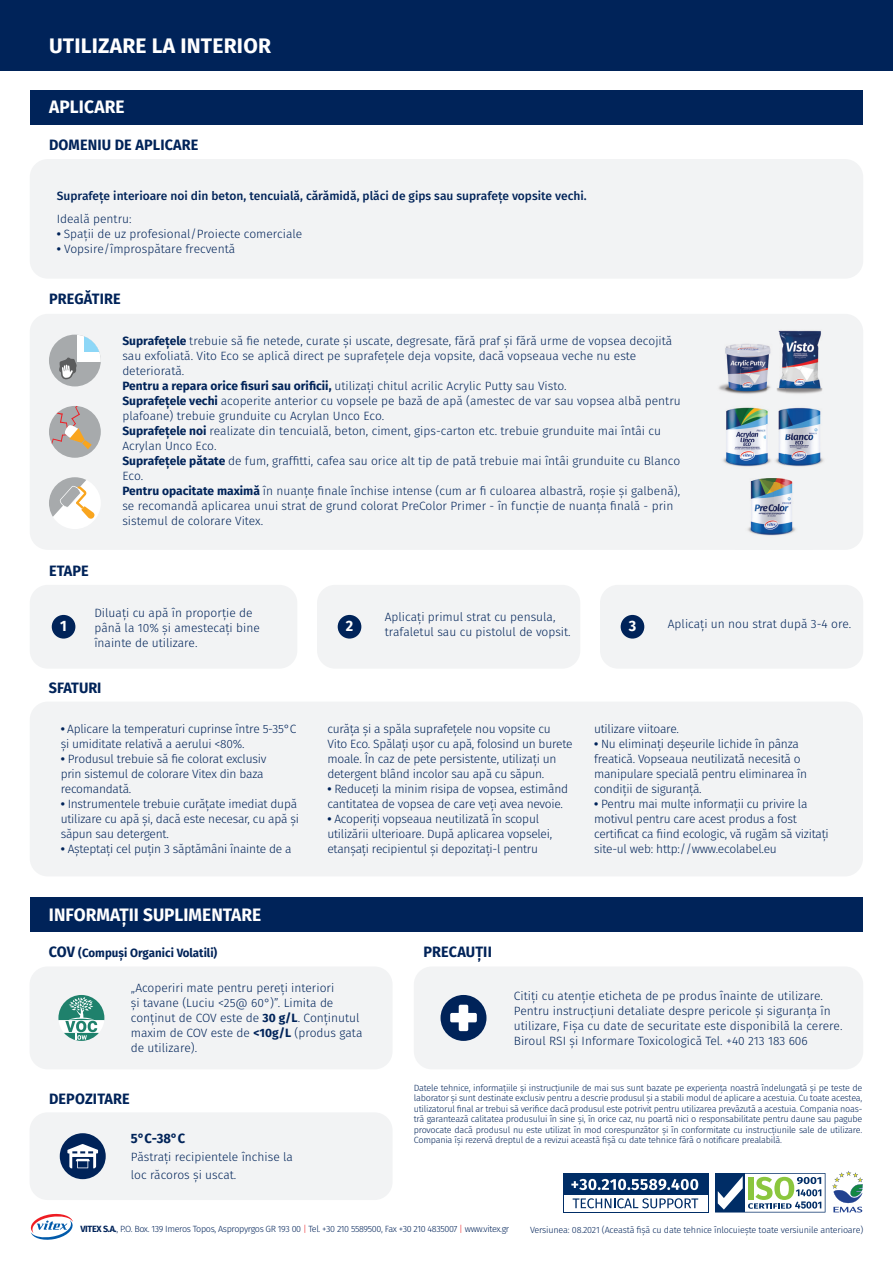
<style>
.page{position:relative;width:893px;height:1263px;background:#fff}
.page>*{position:absolute;margin:0;border:0;box-sizing:border-box;transform-origin:0 0}
.t1{font:700 21px "Fira Sans";letter-spacing:.01em;color:#fff}
.t2{font:700 18px "Fira Sans";color:#fff;scale:.96 1}
.t3{font:700 15px "Fira Sans";letter-spacing:.01em;color:#002359;scale:.96 1}
.t4{font:700 15px "Fira Sans";color:#fff;scale:.96 1}
.t5{font:700 13.5px "Fira Sans";color:#002359;scale:.96 1}
.t6{font:300 12px/15px "Fira Sans";letter-spacing:-.01em;color:#002359}
.t7{font:500 12px "Fira Sans";color:#002359}
.t8{font:700 12px "Fira Sans";color:#002359;scale:.96 1}
.t9{font:300 9px/10.5px "Fira Sans";letter-spacing:-.025em;color:#002359;text-align:justify}
.s1{font-weight:700}
.s2{font-size:15px}
.s3{color:#ee1d23}
</style>
<div class="page">
<div style="left:30px;top:90px;width:833px;height:34px;background:#002359"></div>
<div style="left:30px;top:898px;width:833px;height:34px;background:#002359"></div>
<div style="left:30px;top:966px;width:363px;height:103px;background:#f2f3f4;border-radius:18px"></div>
<div style="left:414px;top:966px;width:449px;height:103px;background:#f2f3f4;border-radius:18px"></div>
<svg style="left:58px;top:995px;width:46px;height:46px"></svg>
<div style="left:30px;top:1112px;width:363px;height:88px;background:#f2f3f4;border-radius:18px"></div>
<div style="left:30px;top:159px;width:833px;height:120px;background:#f2f3f4;border-radius:18px"></div>
<div style="left:30px;top:314px;width:833px;height:236px;background:#f2f3f4;border-radius:18px"></div>
<div style="left:30px;top:702px;width:833px;height:174px;background:#f2f3f4;border-radius:18px"></div>
<div style="left:30px;top:585px;width:267px;height:84px;background:#f2f3f4;border-radius:18px"></div>
<div style="left:317px;top:585px;width:263px;height:84px;background:#f2f3f4;border-radius:18px"></div>
<div style="left:600px;top:585px;width:263px;height:84px;background:#f2f3f4;border-radius:18px"></div>
<div style="left:60px;top:1133px;width:46px;height:46px;background:#002359;border-radius:50%"></div>
<svg style="left:67px;top:1144px;width:31px;height:24px"></svg>
<div style="left:441px;top:995px;width:45px;height:46px;background:#002359;border-radius:50%"></div>
<svg style="left:450px;top:1005px;width:27px;height:26px"></svg>
<div style="left:52px;top:615px;width:23px;height:24px;background:#002359;border-radius:50%"></div>
<div style="left:338px;top:615px;width:23px;height:24px;background:#002359;border-radius:50%"></div>
<div style="left:621px;top:615px;width:23px;height:24px;background:#002359;border-radius:50%"></div>
<div style="left:0;top:0;width:893px;height:70px;background:#002359"></div>
<svg style="left:49px;top:477px;width:51px;height:52px"></svg>
<div style="left:49px;top:335px;width:52px;height:51px;background:#a7aaac;border-radius:26px"></div>
<div style="left:77px;top:335px;width:24px;height:26px;background:#fff"></div>
<svg style="left:85px;top:335px;width:16px;height:17px"></svg>
<svg style="left:59px;top:357px;width:18px;height:23px"></svg>
<div style="left:49px;top:406px;width:52px;height:52px;background:#a7aaac;border-radius:26px"></div>
<svg style="left:50px;top:406px;width:42px;height:43px"></svg>
<img style="left:723px;top:388px;width:101px;height:79px">
<img style="left:747px;top:478px;width:49px;height:58px">
<img style="left:725px;top:344px;width:46px;height:24px">
<img style="left:718px;top:368px;width:22px;height:35px">
<img style="left:740px;top:368px;width:31px;height:20px">
<img style="left:778px;top:330px;width:43px;height:29px">
<img style="left:786px;top:359px;width:38px;height:37px">
<img style="left:778px;top:333px;width:8px;height:55px">
<svg style="left:773px;top:388px;width:13px;height:15px"></svg>
<svg style="left:832px;top:1171px;width:31px;height:41px"></svg>
<div style="left:563px;top:1173px;width:145px;height:39px;background:#002d66"></div>
<div style="left:564px;top:1195px;width:143px;height:16px;background:#fff"></div>
<svg style="left:573px;top:1198px;width:125px;height:10px"></svg>
<svg style="left:571px;top:1179px;width:127px;height:11px"></svg>
<svg style="left:715px;top:1173px;width:110px;height:39px"></svg>
<svg style="left:30px;top:1213px;width:43px;height:27px"></svg>
<h1 class="t1" style="left:49px;top:31px;width:223px">UTILIZARE LA INTERIOR</h1>
<h2 class="t2" style="left:49px;top:94px;width:80px">APLICARE</h2>
<p class="t3" style="left:49px;top:134px;width:157px">DOMENIU DE APLICARE</p>
<p class="t7" style="left:57px;top:187px;width:531px">Suprafețe interioare noi din beton, tencuială, cărămidă, plăci de gips sau suprafețe vopsite vechi.</p>
<p class="t6" style="left:57px;top:212px;width:76px">Ideală pentru:</p>
<p class="t6" style="left:57px;top:227px;width:247px"><span class="s1">•</span> Spații de uz profesional/Proiecte comerciale</p>
<p class="t6" style="left:57px;top:242px;width:180px"><span class="s1">•</span> Vopsire/împrospătare frecventă</p>
<p class="t3" style="left:49px;top:288px;width:76px">PREGĂTIRE</p>
<p class="t3" style="left:49px;top:560px;width:43px">ETAPE</p>
<p class="t6" style="left:122px;top:335px;width:560px"><span class="s1">Suprafețele</span> trebuie să fie netede, curate și uscate, degresate, fără praf și fără urme de vopsea decojită sau exfoliată. Vito Eco se aplică direct pe suprafețele deja vopsite, dacă vopseaua veche nu este deteriorată.<br><span class="s1">Pentru a repara orice fisuri sau orificii,</span> utilizați chitul acrilic Acrylic Putty sau Visto.<br><span class="s1">Suprafețele vechi</span> acoperite anterior cu vopsele pe bază de apă (amestec de var sau vopsea albă pentru plafoane) trebuie grunduite cu Acrylan Unco Eco.<br><span class="s1">Suprafețele noi</span> realizate din tencuială, beton, ciment, gips-carton etc. trebuie grunduite mai întâi cu Acrylan Unco Eco.<br><span class="s1">Suprafețele pătate</span> de fum, graffitti, cafea sau orice alt tip de pată trebuie mai întâi grunduite cu Blanco Eco.<br><span class="s1">Pentru opacitate maximă</span> în nuanțe finale închise intense (cum ar fi culoarea albastră, roșie și galbenă), se recomandă aplicarea unui strat de grund colorat PreColor Primer - în funcție de nuanța finală - prin sistemul de colorare Vitex.</p>
<p class="t6" style="left:94px;top:606px;width:167px">Diluați cu apă în proporție de până la 10% și amestecați bine înainte de utilizare.</p>
<p class="t6" style="left:385px;top:610px;width:187px">Aplicați primul strat cu pensula, trafaletul sau cu pistolul de vopsit.</p>
<p class="t6" style="left:668px;top:617px;width:185px">Aplicați un nou strat după 3-4 ore.</p>
<p class="t4" style="left:60px;top:615px;width:8px">1</p>
<p class="t4" style="left:346px;top:615px;width:9px">2</p>
<p class="t4" style="left:629px;top:615px;width:9px">3</p>
<p class="t3" style="left:49px;top:677px;width:56px">SFATURI</p>
<p class="t6" style="left:61px;top:722px;width:237px"><span class="s1">•</span> Aplicare la temperaturi cuprinse între 5-35°C și umiditate relativă a aerului &lt;80%.</p>
<p class="t6" style="left:61px;top:752px;width:207px"><span class="s1">•</span> Produsul trebuie să fie colorat exclusiv prin sistemul de colorare Vitex din baza recomandată.</p>
<p class="t6" style="left:61px;top:797px;width:240px"><span class="s1">•</span> Instrumentele trebuie curățate imediat după utilizare cu apă și, dacă este necesar, cu apă și săpun sau detergent.</p>
<p class="t6" style="left:61px;top:842px;width:232px"><span class="s1">•</span> Așteptați cel puțin 3 săptămâni înainte de a</p>
<h2 class="t2" style="left:49px;top:902px;width:222px">INFORMAȚII SUPLIMENTARE</h2>
<p class="t6" style="left:327px;top:722px;width:247px">curăța și a spăla suprafețele nou vopsite cu Vito Eco. Spălați ușor cu apă, folosind un burete moale. În caz de pete persistente, utilizați un detergent blând incolor sau apă cu săpun.</p>
<p class="t6" style="left:327px;top:782px;width:242px"><span class="s1">•</span> Reduceți la minim risipa de vopsea, estimând cantitatea de vopsea de care veți avea nevoie.</p>
<p class="t6" style="left:327px;top:812px;width:226px"><span class="s1">•</span> Acoperiți vopseaua neutilizată în scopul utilizării ulterioare. După aplicarea vopselei, etanșați recipientul și depozitați-l pentru</p>
<p class="t6" style="left:594px;top:722px;width:86px">utilizare viitoare.</p>
<p class="t6" style="left:594px;top:737px;width:215px"><span class="s1">•</span> Nu eliminați deșeurile lichide în pânza freatică. Vopseaua neutilizată necesită o manipulare specială pentru eliminarea în condiții de siguranță.</p>
<p class="t6" style="left:594px;top:797px;width:236px"><span class="s1">•</span> Pentru mai multe informații cu privire la motivul pentru care acest produs a fost certificat ca fiind ecologic, vă rugăm să vizitați site-ul web: http://www.ecolabel.eu</p>
<p class="t8" style="left:49px;top:944px;width:177px"><span class="s2">COV</span> (Compuși Organici Volatili)</p>
<p class="t3" style="left:423px;top:941px;width:73px">PRECAUȚII</p>
<p class="t6" style="left:131px;top:981px;width:233px">„Acoperiri mate pentru pereți interiori<br>și tavane (Luciu &lt;25@ 60°)”. Limita de conținut de COV este de <span class="s1">30 g/L</span>. Conținutul maxim de COV este de <span class="s1">&lt;10g/L</span> (produs gata de utilizare).</p>
<p class="t6" style="left:514px;top:989px;width:330px">Citiți cu atenție eticheta de pe produs înainte de utilizare.<br>Pentru instrucțiuni detaliate despre pericole și siguranța în utilizare, Fișa cu date de securitate este disponibilă la cerere.<br>Biroul RSI și Informare Toxicologică Tel. +40 213 183 606</p>
<p class="t3" style="left:49px;top:1088px;width:85px">DEPOZITARE</p>
<p class="t5" style="left:131px;top:1129px;width:58px">5°C-38°C</p>
<p class="t6" style="left:131px;top:1149px;width:164px;line-height:18px">Păstrați recipientele închise la loc răcoros și uscat.</p>
<p class="t9" style="left:414px;top:1083px;width:450px">Datele tehnice, informațiile și instrucțiunile de mai sus sunt bazate pe experiența noastră îndelungată și pe teste de laborator și sunt destinate exclusiv pentru a descrie produsul și a stabili modul de aplicare a acestuia. Cu toate acestea, utilizatorul final ar trebui să verifice dacă produsul este potrivit pentru utilizarea prevăzută a acestuia. Compania noas&shy;tră garantează calitatea produsului în sine și, în orice caz, nu poartă nici o responsabilitate pentru daune sau pagube provocate dacă produsul nu este utilizat în mod corespunzător și în conformitate cu instrucțiunile sale de utilizare.<br>Compania își rezervă dreptul de a revizui această fișă cu date tehnice fără o notificare prealabilă.</p>
<p class="t9" style="left:81px;top:1225px;width:430px"><span class="s1">VITEX S.A.</span>, P.O. Box. 139 Imeros Topos, Aspropyrgos GR 193 00 <span class="s3">|</span> Τel. +30 210 5589500, Fax +30 210 4835007 <span class="s3">|</span> www.vitex.gr</p>
<p class="t9" style="left:530px;top:1225px;width:335px">Versiunea: 08.2021 (Această fișă cu date tehnice înlocuiește toate versiunile anterioare)</p>
</div>
